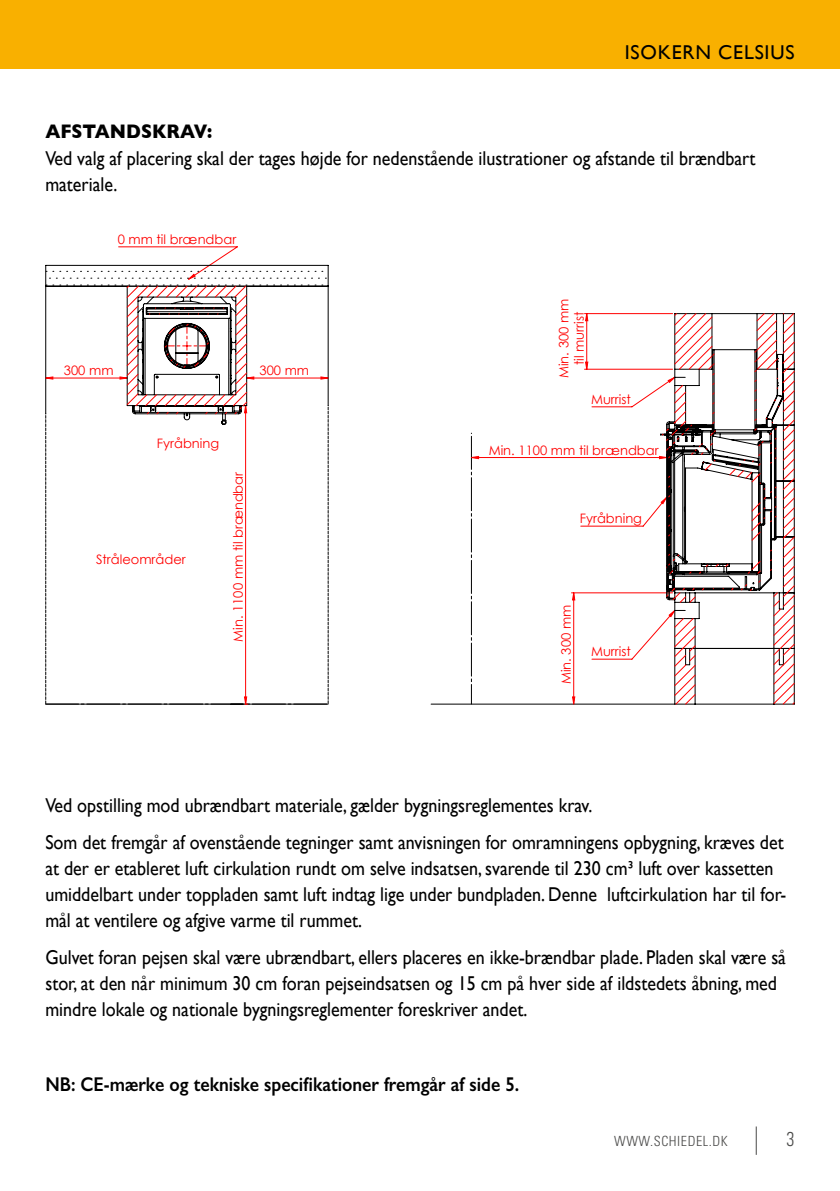
<style>
.page{position:relative;width:840px;height:1191px;background:#fff}
.page>*{position:absolute;margin:0;border:0;box-sizing:border-box;transform-origin:0 0}
.t1{font:20px/26px "Gill Sans";color:#000;scale:.9 1}
.t2{font:600 20px "Gill Sans";color:#000;scale:.9 1}
.t3{font:20px "Gill Sans";letter-spacing:.04em;color:#000}
.t4{font:700 20px "Gill Sans";color:#000;scale:.9 1}
.t5{font:300 condensed 20px "Univers LT Std";color:#4a4a49;scale:.9 1}
.t6{font:300 condensed 14px "Univers LT Std";letter-spacing:.04em;color:#4a4a49}
.t7{font:13px/15.6px "Century Gothic";color:#f00;text-align:center}
</style>
<div class="page">
<svg style="left:755px;top:1126px;width:1px;height:28px"></svg>
<div style="left:0;top:0;width:839px;height:68px;background:#f9b000"></div>
<hr style="left:431px;top:704px;width:243px;height:1px;background:#000">
<svg style="left:584px;top:313px;width:4px;height:57px"></svg>
<svg style="left:45px;top:265px;width:283px;height:440px"></svg>
<svg style="left:470px;top:432px;width:191px;height:272px"></svg>
<svg style="left:661px;top:313px;width:133px;height:391px"></svg>
<p class="t3" style="left:624px;top:44px;width:171px">ISOKERN CELSIUS</p>
<p class="t4" style="left:45px;top:120px;width:187px">AFSTANDSKRAV:</p>
<p class="t1" style="left:45px;top:146px;width:790px">Ved valg af placering skal der tages højde for nedenstående ilustrationer og afstande til brændbart materiale.</p>
<p class="t7" style="left:118px;top:231px;width:120px">0 mm til brændbar</p>
<p class="t7" style="left:64px;top:362px;width:51px">300 mm</p>
<p class="t7" style="left:259px;top:362px;width:51px">300 mm</p>
<p class="t7" style="left:157px;top:435px;width:64px">Fyråbning</p>
<p class="t7" style="left:96px;top:552px;width:91px">Stråleområder</p>
<p class="t7" style="left:230px;top:641px;width:171px;rotate:-90deg">Min. 1100 mm til brændbar</p>
<p class="t7" style="left:555px;top:378px;width:81px;rotate:-90deg">Min. 300 mm til murrist</p>
<p class="t7" style="left:590px;top:391px;width:41px">Murrist</p>
<p class="t7" style="left:488px;top:442px;width:171px">Min. 1100 mm til brændbar</p>
<p class="t7" style="left:579px;top:510px;width:64px">Fyråbning</p>
<p class="t7" style="left:558px;top:684px;width:81px;rotate:-90deg">Min. 300 mm</p>
<p class="t7" style="left:590px;top:643px;width:41px">Murrist</p>
<p class="t1" style="left:45px;top:788px;width:821px;line-height:37.4px">Ved opstilling mod ubrændbart materiale, gælder bygningsreglementes krav.<br>Som det fremgår af ovenstående tegninger samt anvisningen for omramningens opbygning, kræves det</p>
<p class="t1" style="left:45px;top:857px;width:824px">at der er etableret luft cirkulation rundt om selve indsatsen, svarende til 230 cm³ luft over kassetten umiddelbart under toppladen samt luft indtag lige under bundpladen. Denne luftcirkulation har til for&shy;mål at ventilere og afgive varme til rummet.</p>
<p class="t1" style="left:45px;top:946px;width:823px">Gulvet foran pejsen skal være ubrændbart, ellers placeres en ikke-brændbar plade. Pladen skal være så stor, at den når minimum 30 cm foran pejseindsatsen og 15 cm på hver side af ildstedets åbning, med mindre lokale og nationale bygningsreglementer foreskriver andet.</p>
<p class="t2" style="left:45px;top:1072px;width:527px">NB: CE-mærke og tekniske specifikationer fremgår af side 5.</p>
<p class="t6" style="left:613px;top:1132px;width:115px">WWW.SCHIEDEL.DK</p>
<p class="t5" style="left:786px;top:1127px;width:10px">3</p>
</div>
